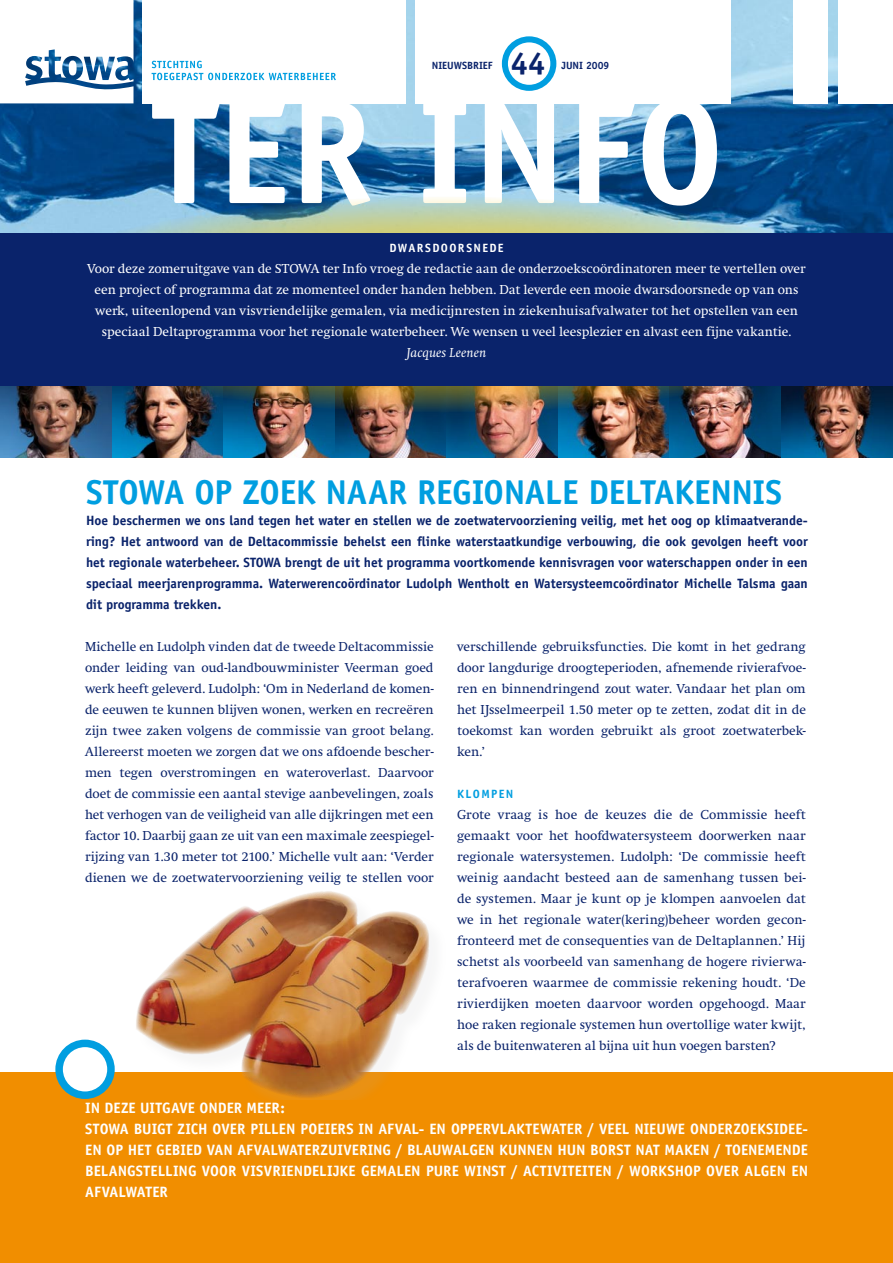
<style>
.page{position:relative;width:893px;height:1263px;background:#fff}
.page>*{position:absolute;margin:0;border:0;box-sizing:border-box;transform-origin:0 0}
.t1{font:700 34.5px "Officina Sans";letter-spacing:-.01em;color:#009ee0}
.t2{font:700 31.5px "Officina Sans";color:#0a236b}
.t3{font:700 15px/21px "Officina Sans";color:#fff}
.t4{font:700 15px "Officina Sans";letter-spacing:.03em;color:#fff}
.t5{font:13.5px/21px "Swift";color:#0a236b;text-align:justify}
.t6{font:700 13.5px/21px "Officina Sans";letter-spacing:-.005em;color:#0a236b;text-align:justify}
.t7{font:13.5px/21px "Swift";color:#fff;text-align:center}
.t8{font:italic 13.5px "Swift";letter-spacing:.01em;color:#fff}
.t9{font:700 12px "Officina Sans";letter-spacing:.125em;color:#fff}
.t10{font:700 12px "Officina Sans";color:#009ee0}
.t11{font:700 10.5px "Officina Sans";letter-spacing:-.005em;color:#0a236b}
</style>
<div class="page">
<div style="left:1px;top:1072px;width:892px;height:191px;background:#f18e00"></div>
<img style="left:0;top:0;width:893px;height:234px">
<div style="left:415px;top:0;width:315px;height:103px;background:#fff"></div>
<div style="left:793px;top:0;width:35px;height:103px;background:#fff"></div>
<div style="left:838px;top:0;width:55px;height:103px;background:#fff"></div>
<div style="left:142px;top:0;width:264px;height:103px;background:#fff"></div>
<svg style="left:0;top:0;width:133px;height:103px"></svg>
<div style="left:69px;top:60px;width:8px;height:15px;background:#fff;border-radius:50%"></div>
<svg style="left:152px;top:103px;width:68px;height:93px"></svg>
<svg style="left:229px;top:103px;width:56px;height:93px"></svg>
<svg style="left:302px;top:103px;width:68px;height:93px"></svg>
<svg style="left:423px;top:103px;width:43px;height:93px"></svg>
<svg style="left:485px;top:103px;width:69px;height:93px"></svg>
<svg style="left:579px;top:103px;width:56px;height:93px"></svg>
<svg style="left:643px;top:103px;width:74px;height:93px"></svg>
<div style="left:502px;top:36px;width:54px;height:55px;border:6px solid #009ee0;border-radius:50%"></div>
<svg style="left:152px;top:61px;width:184px;height:19px"></svg>
<img style="left:0;top:413px;width:223px;height:44px">
<img style="left:223px;top:413px;width:223px;height:44px">
<img style="left:446px;top:386px;width:447px;height:71px">
<img style="left:0;top:196px;width:892px;height:217px">
<div style="left:0;top:234px;width:893px;height:152px;background:#0a236b"></div>
<div style="left:137px;top:891px;width:312px;height:209px;background:#b1b2b4;opacity:.11"></div>
<img style="left:136px;top:891px;width:298px;height:209px">
<div style="left:59px;top:1043px;width:52px;height:52px;background:#fff;border-radius:50%"></div>
<div style="left:55px;top:1040px;width:60px;height:59px;border:8px solid #009ee0;border-radius:50%"></div>
<p class="t11" style="left:432px;top:59px;width:62px">NIEUWSBRIEF</p>
<h2 class="t2" style="left:510px;top:43px;width:36px">44</h2>
<p class="t11" style="left:561px;top:59px;width:49px">juni 2009</p>
<p class="t9" style="left:389px;top:240px;width:45px">Dwa rsdoo</p>
<p class="t9" style="left:458px;top:240px;width:47px">rsn ede</p>
<p class="t7" style="left:88px;top:258px;width:720px">Voor deze zomeruitgave van de STOWA ter Info vroeg de redactie aan de onderzoekscoördinatoren meer te vertellen over een project of programma dat ze momenteel onder handen hebben. Dat leverde een mooie dwarsdoorsnede op van ons werk, uiteenlopend van visvriendelijke gemalen, via medicijnresten in ziekenhuisafvalwater tot het opstellen van een speciaal Deltaprogramma voor het regionale waterbeheer. We wensen u veel leesplezier en alvast een fijne vakantie.</p>
<p class="t8" style="left:407px;top:345px;width:81px">Jacques Leenen</p>
<h1 class="t1" style="left:86px;top:471px;width:418px">STOWA op zoek naar regional</h1>
<h1 class="t1" style="left:562px;top:471px;width:220px">e Deltakennis</h1>
<p class="t6" style="left:86px;top:510px;width:723px">Hoe beschermen we ons land tegen het water en stellen we de zoetwatervoorziening veilig, met het oog op klimaatverande&shy;ring? Het antwoord van de Deltacommissie behelst een flinke waterstaatkundige verbouwing, die ook gevolgen heeft voor het regionale waterbeheer. STOWA brengt de uit het programma voortkomende kennisvragen voor waterschappen onder in een speciaal meerjarenprogramma. Waterwerencoördinator Ludolph Wentholt en Watersysteemcoördinator Michelle Talsma gaan dit programma trekken.</p>
<p class="t5" style="left:85px;top:636px;width:350px">Michelle en Ludolph vinden dat de tweede Deltacommissie onder leiding van oud-landbouwminister Veerman goed werk heeft geleverd. Ludolph: ‘Om in Nederland de komen&shy;de eeuwen te kunnen blijven wonen, werken en recreëren zijn twee zaken volgens de commissie van groot belang.<br>Allereerst moeten we zorgen dat we ons afdoende bescher&shy;men tegen overstromingen en wateroverlast. Daarvoor doet de commissie een aantal stevige aanbevelingen, zoals het verhogen van de veiligheid van alle dijkringen met een factor 10. Daarbij gaan ze uit van een maximale zeespiegel&shy;rijzing van 1.30 meter tot 2100.’ Michelle vult aan: ‘Verder dienen we de zoetwatervoorziening veilig te stellen voor</p>
<p class="t5" style="left:457px;top:636px;width:350px">verschillende gebruiksfuncties. Die komt in het gedrang door langdurige droogteperioden, afnemende rivierafvoe&shy;ren en binnendringend zout water. Vandaar het plan om het IJsselmeerpeil 1.50 meter op te zetten, zodat dit in de toekomst kan worden gebruikt als groot zoetwaterbek&shy;ken.’</p>
<p class="t10" style="left:457px;top:786px;width:9px">Klomp</p>
<p class="t10" style="left:499px;top:786px;width:14px">en</p>
<p class="t5" style="left:457px;top:804px;width:350px">Grote vraag is hoe de keuzes die de Commissie heeft gemaakt voor het hoofdwatersysteem doorwerken naar regionale watersystemen. Ludolph: ‘De commissie heeft weinig aandacht besteed aan de samenhang tussen bei&shy;de systemen. Maar je kunt op je klompen aanvoelen dat we in het regionale water(kering)beheer worden gecon&shy;fronteerd met de consequenties van de Deltaplannen.’ Hij schetst als voorbeeld van samenhang de hogere rivierwa&shy;terafvoeren waarmee de commissie rekening houdt. ‘De rivierdijken moeten daarvoor worden opgehoogd. Maar hoe raken regionale systemen hun overtollige water kwijt, als de buitenwateren al bijna uit hun voegen barsten?</p>
<p class="t3" style="left:85px;top:1097px;width:201px">In deze uitgave onder meer:<br>STowa</p>
<p class="t3" style="left:134px;top:1118px;width:254px">buigt zich over pillen poeiers in afval</p>
<p class="t3" style="left:419px;top:1118px;width:391px">- en oppervlaktewater / Veel nieuwe onderzoeksidee-</p>
<p class="t3" style="left:85px;top:1139px;width:131px">ën op het gebied van</p>
<p class="t3" style="left:237px;top:1139px;width:10px">afvalwat</p>
<p class="t3" style="left:305px;top:1139px;width:148px">erzuivering / blauwal</p>
<p class="t3" style="left:469px;top:1139px;width:175px">gen kunnen hun borst nat</p>
<p class="t3" style="left:664px;top:1139px;width:145px">maken / toenemende</p>
<p class="t3" style="left:85px;top:1160px;width:406px">belangstelling voor visvriendelijke gemalen pure winst</p>
<p class="t4" style="left:511px;top:1162px;width:166px">/ activiteiten / wo rkshop</p>
<p class="t3" style="left:706px;top:1160px;width:101px">over algen en</p>
<p class="t3" style="left:85px;top:1181px;width:10px">afvalwat</p>
<p class="t3" style="left:152px;top:1181px;width:17px">er</p>
</div>
